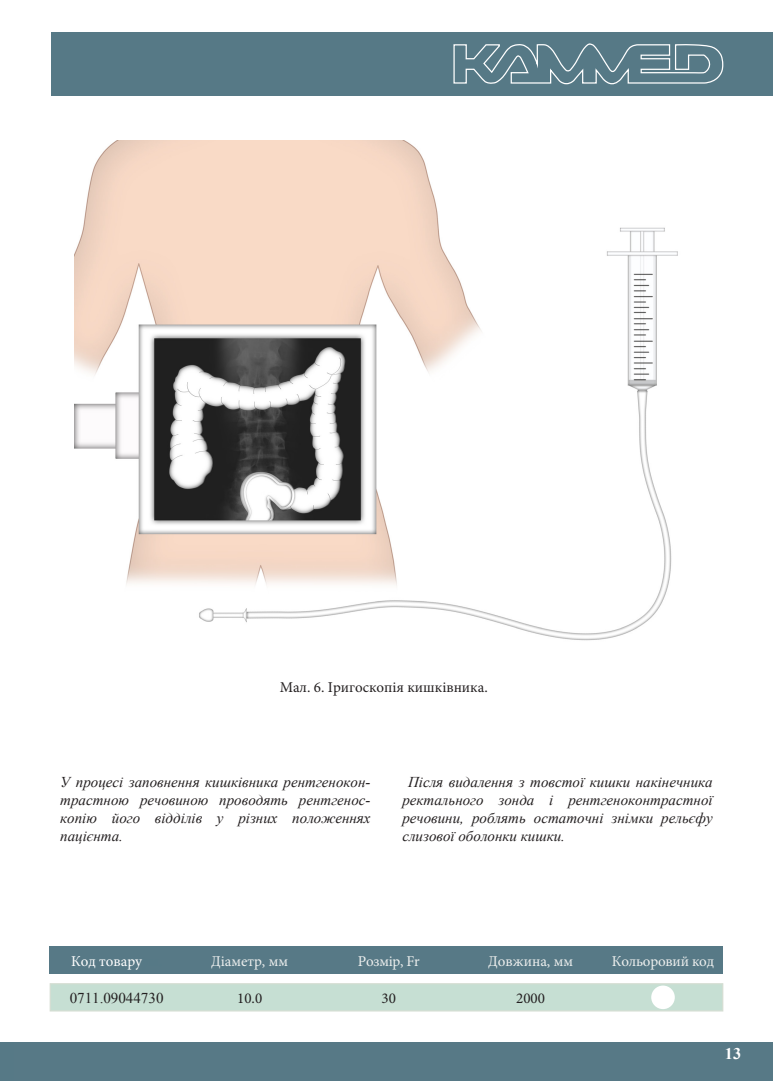
<style>
.page{position:relative;width:773px;height:1081px;background:#fff}
.page>*{position:absolute;margin:0;border:0;box-sizing:border-box;transform-origin:0 0}
.t1{font:700 16.25px "Times New Roman";color:#fff}
.курсив_1{font:italic 15px/18px "Times New Roman";color:#231f20;text-align:justify}
.t2{font:15px "Minion Pro";letter-spacing:-.015em;color:#edefee}
.t3{font:15px "Minion Pro";color:#231f20}
.t4{font:15px "Times New Roman";color:#231f20}
.t5{font:15px "Minion Pro";color:#fff}
.s1{color:#567986}
</style>
<div class="page">
<div style="left:0;top:1042px;width:14px;height:39px;background:#567986"></div>
<div style="left:14px;top:1042px;width:758px;height:39px;background:#577986"></div>
<img style="left:75px;top:141px;width:603px;height:500px">
<div style="left:50px;top:946px;width:673px;height:27px;background:#577986"></div>
<div style="left:50px;top:983px;width:673px;height:28px;background:#c6dfd3;border:1px solid #d4ddd2"></div>
<div style="left:651px;top:985px;width:23px;height:24px;background:#fff;border-radius:50%"></div>
<div style="left:52px;top:32px;width:720px;height:64px;background:#567986"></div>
<svg style="left:453px;top:43px;width:270px;height:42px"></svg>
<p class="t3" style="left:279px;top:677px;width:210px">Мал. 6. Іригоскопія кишківника.</p>
<p class="курсив_1" style="left:60px;top:772px;width:312px">У процесі заповнення кишківника рентгенокон&shy;трастною речовиною проводять рентгенос&shy;копію його відділів у різних положеннях пацієнта.</p>
<p class="курсив_1" style="left:402px;top:772px;width:312px;text-indent:6px">Після видалення з товстої кишки накінечника ректального зонда і рентгеноконтрастної речовини, роблять остаточні знімки рельєфу слизової оболонки кишки.</p>
<p class="t5" style="left:71px;top:950px;width:92px">Код товару<span class="s1">ум.</span></p>
<p class="t2" style="left:211px;top:950px;width:78px">Діаметр, мм</p>
<p class="t2" style="left:358px;top:950px;width:63px">Розмір, Fr</p>
<p class="t2" style="left:488px;top:950px;width:86px">Довжина, мм</p>
<p class="t2" style="left:611px;top:950px;width:104px">Кольоровий код</p>
<p class="t4" style="left:70px;top:987px;width:95px">0711.09044730</p>
<p class="t3" style="left:237px;top:988px;width:27px">10.0</p>
<p class="t3" style="left:381px;top:988px;width:16px">30</p>
<p class="t3" style="left:516px;top:988px;width:30px">2000</p>
<p class="t1" style="left:724px;top:1041px;width:18px">13</p>
</div>
